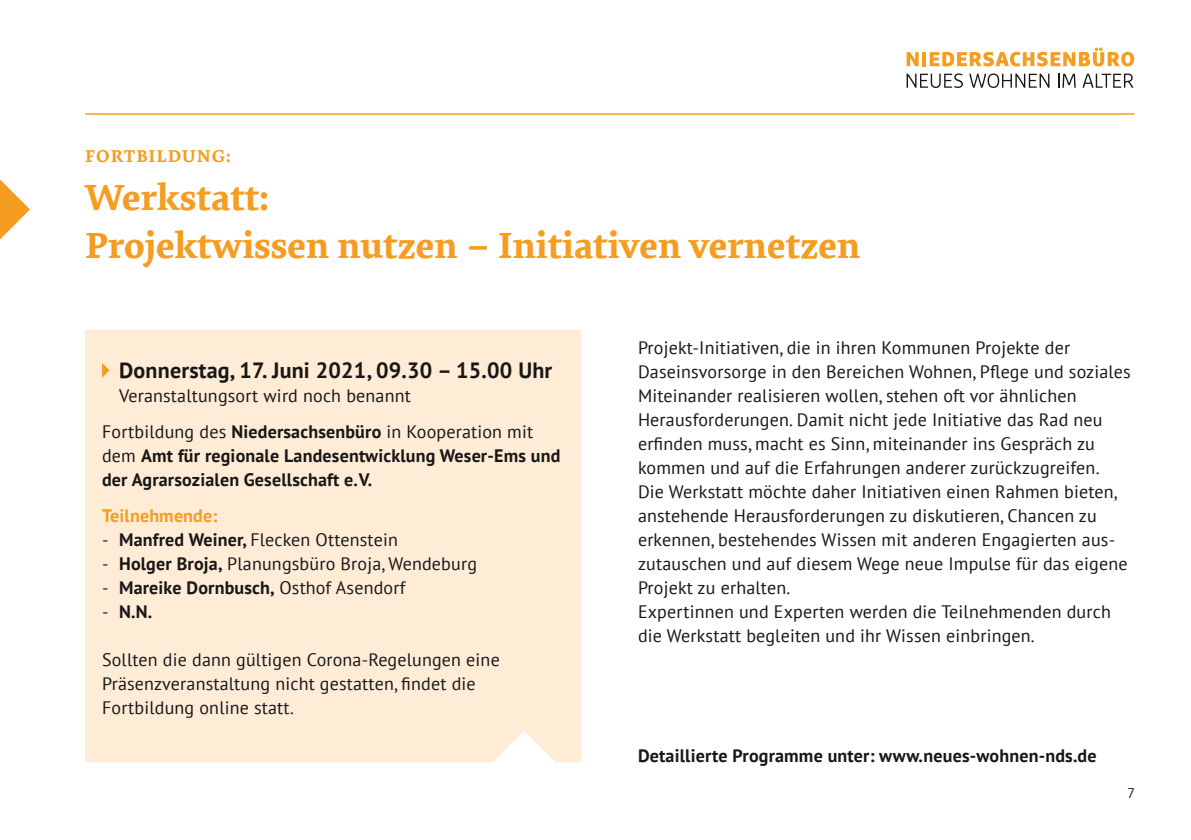
<style>
.page{position:relative;width:1191px;height:840px;background:#fff}
.page>*{position:absolute;margin:0;border:0;box-sizing:border-box;transform-origin:0 0}
.H1-Headline_9_pt{font:700 38px/48px "Elena Basic";color:#f59d21}
.Datum{font:700 22px "PT Sans";letter-spacing:.01em;color:#181716}
.Fließtext{font:18px/24px "PT Sans";letter-spacing:.01em;color:#181716}
.Fließtext_Kasten_mit_Abstand{font:700 18px/24px "PT Sans";letter-spacing:.01em;color:#181716}
.Fließtext_Kasten{font:18px/24px "PT Sans";letter-spacing:.01em;color:#181716}
.Fließtext-2{font:700 18px "PT Sans";letter-spacing:.01em;color:#181716}
.Adresse_Kasten{font:18px "PT Sans";letter-spacing:.01em;color:#181716}
.Kasten_Überschrift_orange{font:700 18px "PT Sans";letter-spacing:.01em;color:#f59d21}
.H1-Headline_9_pt-2{font:700 18px "Elena Basic";letter-spacing:.06em;color:#f59d21}
.t1{font:14px "PT Sans";color:#181716}
.s1{font-weight:400}
.s2{font-weight:700}
</style>
<div class="page">
<svg style="left:906px;top:52px;width:12px;height:14px"></svg>
<hr style="left:922px;top:52px;width:4px;height:14px;background:#f59d21">
<svg style="left:929px;top:48px;width:205px;height:18px"></svg>
<svg style="left:906px;top:73px;width:57px;height:15px"></svg>
<svg style="left:969px;top:73px;width:80px;height:15px"></svg>
<svg style="left:1058px;top:74px;width:17px;height:14px"></svg>
<svg style="left:1082px;top:73px;width:51px;height:15px"></svg>
<hr style="left:85px;top:113px;width:1049px;height:2px;background:#f59d21">
<svg style="left:0;top:179px;width:30px;height:60px"></svg>
<div style="left:85px;top:330px;width:496px;height:431px;background:#feecd7"></div>
<svg style="left:102px;top:362px;width:8px;height:15px"></svg>
<h1 class="H1-Headline_9_pt-2" style="left:85px;top:142px;width:147px">FORTBILDUNG:</h1>
<h1 class="H1-Headline_9_pt" style="left:85px;top:170px;width:776px">Werkstatt:<br>Projektwissen nutzen – Initiativen vernetzen</h1>
<h2 class="Datum" style="left:119px;top:355px;width:435px">Donnerstag, 17. Juni 2021, 09.30 – 15.00 Uhr</h2>
<p class="Adresse_Kasten" style="left:119px;top:383px;width:293px">Veranstaltungsort wird noch benannt</p>
<p class="Fließtext_Kasten_mit_Abstand" style="left:102px;top:419px;width:460px"><span class="s1">Fortbildung des</span> Niedersachsenbüro <span class="s1">in Kooperation mit dem</span> Amt für regionale Landesentwicklung Weser-Ems und der Agrarsozialen Gesellschaft e.V.</p>
<h3 class="Kasten_Überschrift_orange" style="left:102px;top:503px;width:117px">Teilnehmende:</h3>
<p class="Fließtext" style="left:102px;top:527px;width:297px">- <span class="s2">Manfred Weiner,</span> Flecken Ottenstein</p>
<p class="Fließtext" style="left:102px;top:551px;width:376px">- <span class="s2">Holger Broja,</span> Planungsbüro Broja, Wendeburg</p>
<p class="Fließtext_Kasten_mit_Abstand" style="left:102px;top:575px;width:305px"><span class="s1">-</span> Mareike Dornbusch, <span class="s1">Osthof Asendorf</span></p>
<p class="Fließtext_Kasten_mit_Abstand" style="left:102px;top:599px;width:52px"><span class="s1">-</span> N.N.</p>
<p class="Fließtext_Kasten" style="left:102px;top:647px;width:399px">Sollten die dann gültigen Corona-Regelungen eine<br>Präsenzveranstaltung nicht gestatten, findet die<br>Fortbildung online statt.</p>
<p class="Fließtext" style="left:638px;top:335px;width:494px">Projekt-Initiativen, die in ihren Kommunen Projekte der Daseinsvorsorge in den Bereichen Wohnen, Pflege und soziales Miteinander realisieren wollen, stehen oft vor ähnlichen Herausforderungen. Damit nicht jede Initiative das Rad neu erfinden muss, macht es Sinn, miteinander ins Gespräch zu kommen und auf die Erfahrungen anderer zurückzugreifen.<br>Die Werkstatt möchte daher Initiativen einen Rahmen bieten, anstehende Herausforderungen zu diskutieren, Chancen zu erkennen, bestehendes Wissen mit anderen Engagierten aus&shy;zutauschen und auf diesem Wege neue Impulse für das eigene Projekt zu erhalten.</p>
<p class="Fließtext" style="left:638px;top:599px;width:474px">Expertinnen und Experten werden die Teilnehmenden durch die Werkstatt begleiten und ihr Wissen einbringen.</p>
<p class="Fließtext-2" style="left:638px;top:743px;width:460px">Detaillierte Programme unter: www.neues-wohnen-nds.de</p>
<p class="t1" style="left:1127px;top:783px;width:9px">7</p>
</div>
